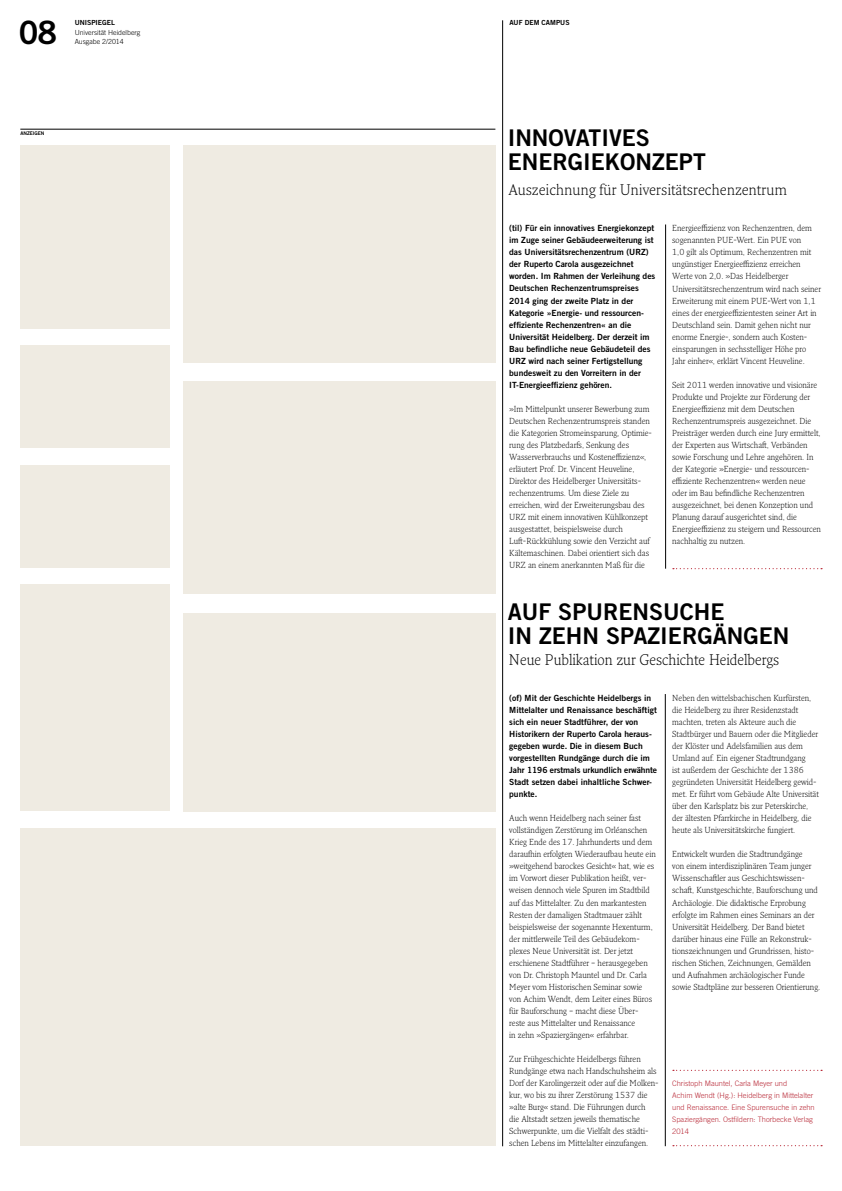
<style>
.page{position:relative;width:842px;height:1191px;background:#fff}
.page>*{position:absolute;margin:0;border:0;box-sizing:border-box;transform-origin:0 0}
.t1{font:32.2px "Trade Gothic LT Std Bd 2";color:#000}
.t2{font:23px/24px "Trade Gothic LT Std Bd 2";color:#000}
.t3{font:300 15px "Fresco";color:#000}
.t4{font:300 15px "Fresco Pro";color:#000}
.t5{font:300 8.5px/12px "Fresco Pro";color:#000}
.t6{font:8.5px/12px "Trade Gothic LT Std Bd 2";color:#000}
.t7{font:300 7.5px/12px "Trade Gothic LT Std";color:#b82836}
.t8{font:300 7px/9.1px "Trade Gothic LT Std";color:#000}
.t9{font:7px "Trade Gothic LT Std Bd 2";color:#000}
.t10{font:5px "Trade Gothic LT Std Bd 2";color:#000}
</style>
<div class="page">
<hr style="left:502px;top:20px;width:1px;height:1126px;background:#000">
<hr style="left:20px;top:129px;width:475px;height:1px;background:#000">
<svg style="left:673px;top:568px;width:149px;height:1px"></svg>
<hr style="left:665px;top:694px;width:1px;height:452px;background:#000">
<svg style="left:673px;top:1145px;width:149px;height:1px"></svg>
<hr style="left:665px;top:224px;width:1px;height:344px;background:#000">
<div style="left:20px;top:346px;width:150px;height:102px;background:#efebe2"></div>
<div style="left:183px;top:613px;width:312px;height:198px;background:#efebe2"></div>
<div style="left:183px;top:381px;width:312px;height:213px;background:#efebe2"></div>
<div style="left:20px;top:145px;width:150px;height:183px;background:#efebe2"></div>
<div style="left:183px;top:145px;width:313px;height:218px;background:#efebe2"></div>
<svg style="left:673px;top:1069px;width:149px;height:2px"></svg>
<div style="left:20px;top:828px;width:476px;height:318px;background:#efebe2"></div>
<div style="left:20px;top:465px;width:149px;height:102px;background:#efebe2"></div>
<div style="left:20px;top:584px;width:149px;height:227px;background:#efebe2"></div>
<h1 class="t1" style="left:19px;top:12px;width:40px">08</h1>
<p class="t9" style="left:75px;top:19px;width:42px">Unispiegel</p>
<p class="t8" style="left:75px;top:27px;width:67px">Universität Heidelberg<br>Ausgabe 2/2014</p>
<p class="t10" style="left:20px;top:130px;width:25px">AnzeigeN</p>
<p class="t9" style="left:509px;top:19px;width:62px">Auf dem cam pus</p>
<h2 class="t2" style="left:508px;top:125px;width:194px;text-indent:94px">ives<br>Energiekonzept</h2>
<h3 class="t3" style="left:508px;top:181px;width:280px">Auszeichnung für Universitätsrechenzentrum</h3>
<p class="t6" style="left:509px;top:222px;width:148px">(til) Für ein innovatives Energiekonzept im Zuge seiner Gebäudeerweiterung ist das Universitätsrechenzentrum (URZ) der Ruperto Carola ausgezeichnet worden. I m Rahmen der Verleihung des Deutschen Rechenzentrumspreises 2014 ging der zweite Platz in der Kategorie »Energie- und ressourcen&shy;effiziente Rechenzentren« an die Universität Heidelberg. Der derzeit im Bau befindliche neue Gebäudeteil des URZ wird nach seiner Fertigstellung bundesweit zu den Vorreitern in der IT-Energieeffizienz gehören.</p>
<p class="t5" style="left:509px;top:402px;width:144px">»Im Mittelpunkt unserer Bewerbung zum Deutschen Rechenzentrumspreis standen die Kategorien Stromeinsparung, Optimie&shy;rung des Platzbedarfs, Senkung des Wasserverbrauchs und Kosteneffizienz«, erläutert Prof. Dr. Vincent Heuveline, Direktor des Heidelberger Universitäts&shy;rechenzentrums. Um diese Ziele zu erreichen, wird der Erweiterungsbau des URZ mit einem innovativen Kühlkonzept ausgestattet, beispielsweise durch Luft-Rückkühlung sowie den Verzicht auf Kältemaschinen. Dabei orientiert sich das URZ an einem anerkannten Maß für die</p>
<h2 class="t2" style="left:508px;top:125px;width:55px">Innovat</h2>
<p class="t5" style="left:672px;top:222px;width:150px">Energieeffizienz von Rechenzentren, dem sogenannten PUE-Wert. Ein PUE von<br>1,0 gilt als Optimum, Rechenzentren mit ungünstiger Energieeffizienz erreichen Werte von 2,0. »Das Heidelberger Universitätsrechenzentrum wird nach seiner Erweiterung mit einem PUE-Wert von 1,1 eines der energieeffizientesten seiner Art in Deutschland sein. Damit gehen nicht nur enorme Energie-, sondern auch Kosten&shy;einsparungen in sechsstelliger Höhe pro Jahr einher«, erklärt Vincent Heuveline.</p>
<p class="t5" style="left:672px;top:378px;width:150px">Seit 2011 werden innovative und visionäre Produkte und Projekte zur Förderung der Energieeffizienz mit dem Deutschen Rechenzentrumspreis ausgezeichnet. Die Preisträger werden durch eine Jury ermittelt, der Experten aus Wirtschaft, Verbänden sowie Forschung und Lehre angehören. In der Kategorie »Energie- und ressourcen&shy;effiziente Rechenzentren« werden neue oder im Bau befindliche Rechenzentren ausgezeichnet, bei denen Konzeption und Planung darauf ausgerichtet sind, die Energieeffizienz zu steigern und Ressourcen nachhaltig zu nutzen.</p>
<h2 class="t2" style="left:508px;top:599px;width:283px">Auf Spu rensuche<br>in zehn Spaziergängen</h2>
<h3 class="t4" style="left:509px;top:650px;width:272px">Neue Publikation zur Geschichte Heidelbergs</h3>
<p class="t6" style="left:509px;top:691px;width:149px">(of) Mit der Geschichte Heidelbergs in Mittelalter und Renaissance beschäftigt sich ein neuer Stadtführer, der von<br>H istorikern der Ruperto Carola heraus&shy;gegeben wurde. Die in diesem Buch vorgestellten Rundgänge durch die im Jahr 1196 erstmals urkundlich erwähnte Stadt setzen dabei inhaltliche Schwer&shy;punkte.</p>
<p class="t5" style="left:509px;top:812px;width:148px">Auch wenn Heidelberg nach seiner fast vollständigen Zerstörung im Orléanschen Krieg Ende des 17. Jahrhunderts und dem daraufhin erfolgten Wiederaufbau heute ein »weitgehend barockes Gesicht« hat, wie es im Vorwort dieser Publikation heißt, ver&shy;weisen dennoch viele Spuren im Stadtbild auf das Mittelalter. Zu den markantesten Resten der damaligen Stadtmauer zählt beispielsweise der sogenannte Hexenturm, der mittlerweile Teil des Gebäudekom&shy;plexes Neue Universität ist. Der jetzt erschienene Stadtführer – herausgegeben von Dr. Christoph Mauntel und Dr. Carla Meyer vom Historischen Seminar sowie von Achim Wendt, dem Leiter eines Büros für Bauforschung – macht diese Über&shy;reste aus Mittelalter und Renaissance<br>in zehn »Spaziergängen« erfahrbar.</p>
<p class="t5" style="left:509px;top:1052px;width:151px">Zur Frühgeschichte Heidelbergs führen Rundgänge etwa nach Handschuhsheim als Dorf der Karolingerzeit oder auf die Molken&shy;kur, wo bis zu ihrer Zerstörung 1537 die »alte Burg« stand. Die Führungen durch<br>die Altstadt setzen jeweils thematische Schwerpunkte, um die Vielfalt des städti&shy;schen Lebens im Mittelalter einzufangen.</p>
<p class="t5" style="left:672px;top:691px;width:148px">Neben den wittelsbachischen Kurfürsten, die Heidelberg zu ihrer Residenzstadt machten, treten als Akteure auch die Stadtbürger und Bauern oder die Mitglieder der Klöster und Adelsfamilien aus dem Umland auf. Ein eigener Stadtrundgang<br>ist außerdem der Geschichte der 1386 gegründeten Universität Heidelberg gewid&shy;met. Er führt vom Gebäude Alte Universität über den Karlsplatz bis zur Peterskirche, der ältesten Pfarrkirche in Heidelberg, die heute als Universitätskirche fungiert.</p>
<p class="t5" style="left:672px;top:848px;width:150px">Entwickelt wurden die Stadtrundgänge<br>von einem interdisziplinären Team junger Wissenschaftler aus Geschichtswissen&shy;schaft, Kunstgeschichte, Bauforschung und Archäologie. Die didaktische Erprobung erfolgte im Rahmen eines Seminars an der Universität Heidelberg. Der Band bietet darüber hinaus eine Fülle an Rekonstruk&shy;tionszeichnungen und Grundrissen, histo&shy;rischen Stichen, Zeichnungen, Gemälden und Aufnahmen archäologischer Funde sowie Stadtpläne zur besseren Orientierung.</p>
<p class="t7" style="left:672px;top:1077px;width:144px">Christoph Mauntel, Carla Meyer und<br>Achim Wendt (Hg.): Heidelberg in Mittelalter und Renaissance. Eine Spurensuche in zehn Spaziergängen. Ostfildern: Thorbecke Verlag 2014</p>
</div>
